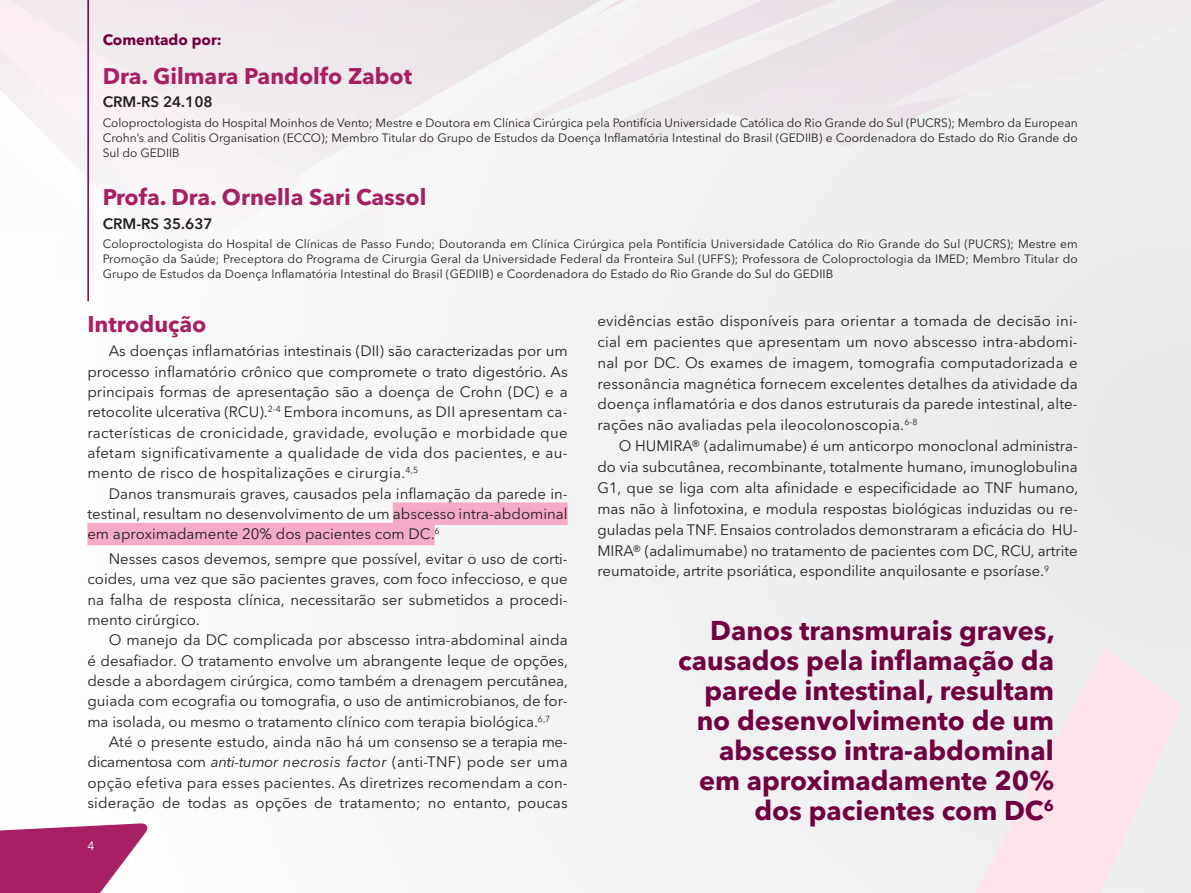
<style>
.page{position:relative;width:1191px;height:893px;background:#f2f3f4}
.page>*{position:absolute;margin:0;border:0;box-sizing:border-box;transform-origin:0 0}
.t1{font:700 27px/30px "Avenir Next LT Pro";color:#70003f;text-align:right}
.t2{font:700 22.5px "Avenir Next LT Pro";color:#a72064}
.t3{font:15px/20.4px "Avenir Next LT Pro";color:#231f20;text-align:justify}
.t4{font:600 15px "Avenir Next LT Pro";color:#231f20}
.t5{font:700 15px "Avenir Next LT Pro";color:#70003f}
.t6{font:12px/15px "Avenir Next LT Pro";color:#231f20;text-align:justify}
.t7{font:12px "Avenir Next LT Pro";color:#fff}
.s1{font-style:italic}
</style>
<div class="page">
<svg style="left:0;top:823px;width:153px;height:70px"></svg>
<div style="left:0;top:254px;width:36px;height:63px;background:#fefefe"></div>
<svg style="left:303px;top:0;width:284px;height:106px;fill:#ede7eb"></svg>
<div style="left:36px;top:254px;width:67px;height:148px;background:#fdfdfd"></div>
<svg style="left:0;top:0;width:303px;height:254px"></svg>
<svg style="left:587px;top:0;width:348px;height:143px;fill:#ece8eb"></svg>
<svg style="left:591px;top:0;width:514px;height:108px"></svg>
<div style="left:393px;top:502px;width:174px;height:23px;background:#f5aac7"></div>
<div style="left:87px;top:523px;width:347px;height:22px;background:#f5aac7"></div>
<svg style="left:976px;top:648px;width:206px;height:245px"></svg>
<hr style="left:87px;top:0;width:2px;height:301px;background:#70003f">
<p class="t5" style="left:103px;top:31px;width:121px">Comentado por:</p>
<h2 class="t2" style="left:103px;top:62px;width:311px">Dra. Gilmara Pandolfo Zabot</h2>
<p class="t4" style="left:103px;top:93px;width:111px">CRM-RS 24.108</p>
<p class="t6" style="left:103px;top:115px;width:976px">Coloproctologista do Hospital Moinhos de Vento; Mestre e Doutora em Clínica Cirúrgica pela Pontifícia Universidade Católica do Rio Grande do Sul (PUCRS); Membro da European Crohn’s and Colitis Organisation (ECCO); Membro Titular do Grupo de Estudos da Doença Inflamatória Intestinal do Brasil (GEDIIB) e Coordenadora do Estado do Rio Grande do Sul do GEDIIB</p>
<h2 class="t2" style="left:103px;top:183px;width:325px">Profa. Dra. Ornella Sari Cassol</h2>
<p class="t4" style="left:103px;top:214px;width:111px">CRM-RS 35.637</p>
<p class="t6" style="left:103px;top:236px;width:976px">Coloproctologista do Hospital de Clínicas de Passo Fundo; Doutoranda em Clínica Cirúrgica pela Pontifícia Universidade Católica do Rio Grande do Sul (PUCRS); Mestre em Promoção da Saúde; Preceptora do Programa de Cirurgia Geral da Universidade Federal da Fronteira Sul (UFFS); Professora de Coloproctologia da IMED; Membro Titular do Grupo de Estudos da Doença Inflamatória Intestinal do Brasil (GEDIIB) e Coordenadora do Estado do Rio Grande do Sul do GEDIIB</p>
<h2 class="t2" style="left:87px;top:310px;width:121px">Introdução</h2>
<p class="t3" style="left:87px;top:341px;width:482px;text-indent:21px">As doenças inflamatórias intestinais (DII) são caracterizadas por um processo inflamatório crônico que compromete o trato digestório. As principais formas de apresentação são a doença de Crohn (DC) e a retocolite ulcerativa (RCU).<sup>2-4</sup> Embora incomuns, as DII apresentam ca&shy;racterísticas de cronicidade, gravidade, evolução e morbidade que afetam significativamente a qualidade de vida dos pacientes, e au&shy;mento de risco de hospitalizações e cirurgia.<sup>4,5</sup></p>
<p class="t3" style="left:87px;top:483px;width:482px;text-indent:21px">Danos transmurais graves, causados pela inflamação da parede in&shy;testinal, resultam no desenvolvimento de um abscesso intra-abdominal em aproximadamente 20% dos pacientes com DC.<sup>6</sup></p>
<p class="t3" style="left:87px;top:548px;width:482px;text-indent:21px">Nesses casos devemos, sempre que possível, evitar o uso de corti&shy;coides, uma vez que são pacientes graves, com foco infeccioso, e que na falha de resposta clínica, necessitarão ser submetidos a procedi&shy;mento cirúrgico.</p>
<p class="t3" style="left:87px;top:630px;width:482px;text-indent:21px">O manejo da DC complicada por abscesso intra-abdominal ainda é desafiador. O tratamento envolve um abrangente leque de opções, desde a abordagem cirúrgica, como também a drenagem percutânea, guiada com ecografia ou tomografia, o uso de antimicrobianos, de for&shy;ma isolada, ou mesmo o tratamento clínico com terapia biológica.<sup>6,7</sup></p>
<p class="t3" style="left:87px;top:731px;width:482px;text-indent:21px">Até o presente estudo, ainda não há um consenso se a terapia me&shy;dicamentosa com <span class="s1">anti-tumor necrosis factor</span> (anti-TNF) pode ser uma opção efetiva para esses pacientes. As diretrizes recomendam a con&shy;sideração de todas as opções de tratamento; no entanto, poucas</p>
<p class="t7" style="left:87px;top:839px;width:8px">4</p>
<p class="t3" style="left:597px;top:310px;width:482px;line-height:20.9px">evidências estão disponíveis para orientar a tomada de decisão ini&shy;cial em pacientes que apresentam um novo abscesso intra-abdomi&shy;nal por DC. Os exames de imagem, tomografia computadorizada e ressonância magnética fornecem excelentes detalhes da atividade da doença inflamatória e dos danos estruturais da parede intestinal, alte&shy;rações não avaliadas pela ileocolonoscopia.<sup>6-8</sup></p>
<p class="t3" style="left:597px;top:436px;width:482px;line-height:20.9px;text-indent:21px">O HUMIRA® (adalimumabe) é um anticorpo monoclonal administra&shy;do via subcutânea, recombinante, totalmente humano, imunoglobulina G1, que se liga com alta afinidade e especificidade ao TNF humano, mas não à linfotoxina, e modula respostas biológicas induzidas ou re&shy;guladas pela TNF. Ensaios controlados demonstraram a eficácia do HU-MIRA® (adalimumabe) no tratamento de pacientes com DC, RCU, artrite reumatoide, artrite psoriática, espondilite anquilosante e psoríase.<sup>9</sup></p>
<h1 class="t1" style="left:678px;top:615px;width:378px">Danos transmurais graves, causados pela inflamação da parede intestinal, resultam no desenvolvimento de um abscesso intra-abdominal em aproximadamente 20% dos pacientes com DC<sup>6</sup></h1>
</div>
